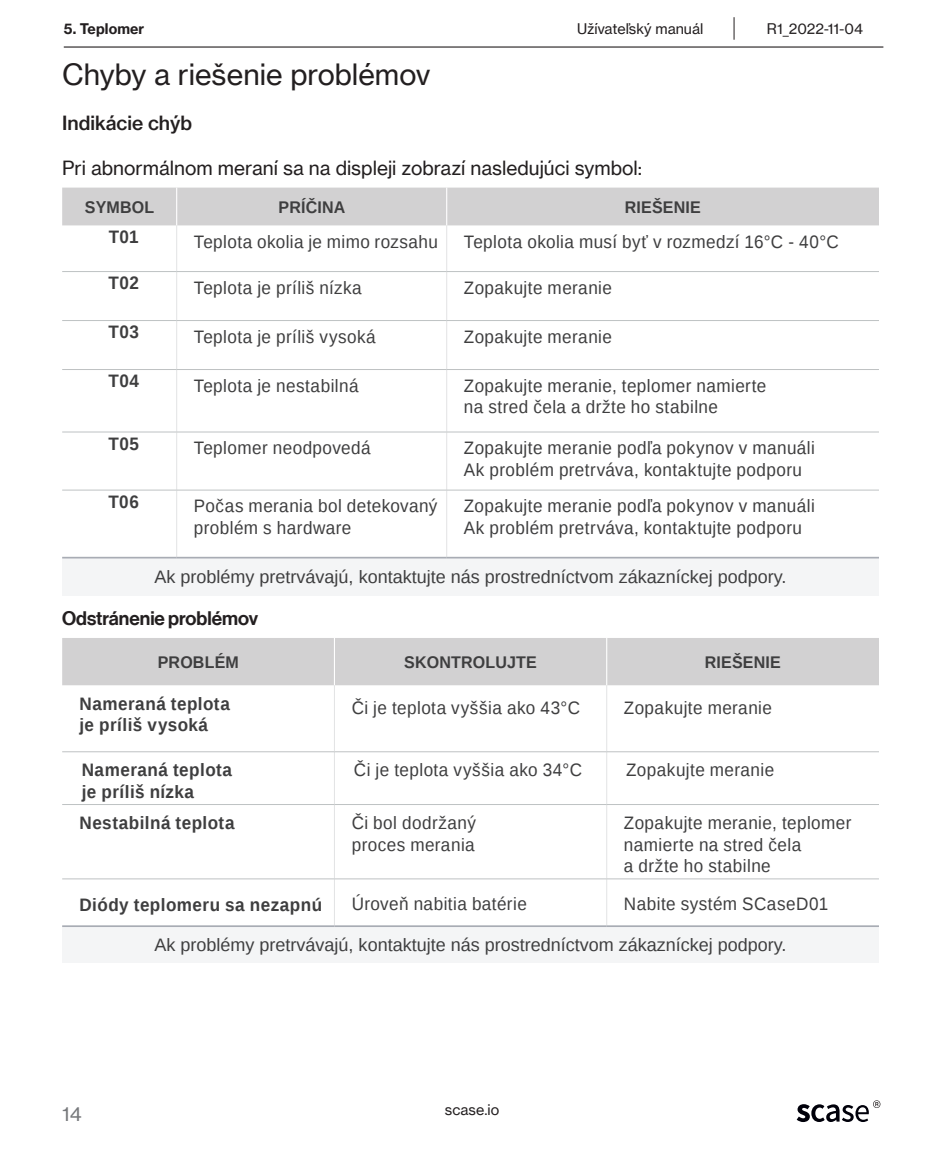
<style>
.page{position:relative;width:944px;height:1149px;background:#fff}
.page>*{position:absolute;margin:0;border:0;box-sizing:border-box;transform-origin:0 0}
.t1{font:28.8px "N Haas Grotesk TX Pro 55 Rg";color:#231f20}
.t2{font:19.12px "N Haas Grotesk TX Pro 55 Rg";color:#231f20}
.t3{font:19.12px "N Haas Grotesk DS Pro 65 Md";color:#231f20}
.t4{font:19.12px "N Haas Grotesk TX Pro 65 Md";color:#231f20}
.t5{font:19.12px "N Haas Grotesk TX Pro 55 Rg";color:#76787b}
.t6{font:18px/21.6px "Liberation Sans";letter-spacing:.025em;color:#3e3e3f;scale:.95 1}
.t7{font:18px "Liberation Sans";color:#3e3e3f}
.t8{font:700 18px/21.6px "Liberation Sans";letter-spacing:.025em;color:#3e3e3f;scale:.95 1}
.t9{font:700 16.88px "Liberation Sans";letter-spacing:.01em;color:#3e3e3f;scale:.95 1}
.t10{font:14.4px "N Haas Grotesk TX Pro 55 Rg";color:#231f20}
.t11{font:14.4px "N Haas Grotesk TX Pro 75 Bd";letter-spacing:.01em;color:#231f20}
</style>
<div class="page">
<img style="left:797px;top:1104px;width:43px;height:17px">
<img style="left:842px;top:1105px;width:27px;height:16px">
<svg style="left:873px;top:1100px;width:7px;height:7px"></svg>
<svg style="left:734px;top:17px;width:1px;height:23px"></svg>
<hr style="left:64px;top:46px;width:819px;height:2px;background:#231f20">
<div style="left:62px;top:187px;width:817px;height:38px;background:#d2d1d2"></div>
<div style="left:62px;top:557px;width:817px;height:38px;background:#f4f5f6"></div>
<hr style="left:176px;top:187px;width:1px;height:38px;background:#fff">
<hr style="left:446px;top:187px;width:1px;height:38px;background:#fff">
<hr style="left:176px;top:225px;width:1px;height:46px;background:#e2e3e4">
<hr style="left:446px;top:225px;width:1px;height:46px;background:#e2e3e4">
<hr style="left:176px;top:272px;width:1px;height:48px;background:#e2e3e4">
<hr style="left:446px;top:272px;width:1px;height:48px;background:#e2e3e4">
<hr style="left:176px;top:321px;width:1px;height:48px;background:#e2e3e4">
<hr style="left:446px;top:321px;width:1px;height:48px;background:#e2e3e4">
<hr style="left:176px;top:369px;width:1px;height:62px;background:#e2e3e4">
<hr style="left:446px;top:369px;width:1px;height:62px;background:#e2e3e4">
<hr style="left:176px;top:432px;width:1px;height:57px;background:#e2e3e4">
<hr style="left:446px;top:432px;width:1px;height:57px;background:#e2e3e4">
<hr style="left:176px;top:490px;width:1px;height:66px;background:#e2e3e4">
<hr style="left:446px;top:490px;width:1px;height:66px;background:#e2e3e4">
<hr style="left:62px;top:271px;width:115px;height:1px;background:#bec2c3">
<hr style="left:177px;top:271px;width:270px;height:1px;background:#bec2c3">
<hr style="left:447px;top:271px;width:432px;height:1px;background:#bec2c3">
<hr style="left:62px;top:320px;width:115px;height:1px;background:#bec2c3">
<hr style="left:177px;top:320px;width:270px;height:1px;background:#bec2c3">
<hr style="left:447px;top:320px;width:432px;height:1px;background:#bec2c3">
<hr style="left:62px;top:369px;width:115px;height:1px;background:#bec2c3">
<hr style="left:177px;top:369px;width:270px;height:1px;background:#bec2c3">
<hr style="left:447px;top:369px;width:432px;height:1px;background:#bec2c3">
<hr style="left:62px;top:431px;width:115px;height:1px;background:#bec2c3">
<hr style="left:177px;top:431px;width:270px;height:1px;background:#bec2c3">
<hr style="left:447px;top:431px;width:432px;height:1px;background:#bec2c3">
<hr style="left:62px;top:489px;width:115px;height:1px;background:#bec2c3">
<hr style="left:177px;top:489px;width:270px;height:1px;background:#bec2c3">
<hr style="left:447px;top:489px;width:432px;height:1px;background:#bec2c3">
<hr style="left:62px;top:556px;width:115px;height:2px;background:#a8acb4">
<hr style="left:177px;top:556px;width:270px;height:2px;background:#a8acb4">
<hr style="left:447px;top:556px;width:432px;height:2px;background:#a8acb4">
<div style="left:62px;top:638px;width:817px;height:47px;background:#d2d1d2"></div>
<div style="left:62px;top:925px;width:817px;height:36px;background:#f4f5f6"></div>
<hr style="left:334px;top:637px;width:1px;height:48px;background:#fff">
<hr style="left:606px;top:637px;width:1px;height:48px;background:#fff">
<hr style="left:334px;top:685px;width:1px;height:66px;background:#e2e3e4">
<hr style="left:606px;top:685px;width:1px;height:66px;background:#e2e3e4">
<hr style="left:334px;top:751px;width:1px;height:53px;background:#e2e3e4">
<hr style="left:606px;top:751px;width:1px;height:53px;background:#e2e3e4">
<hr style="left:334px;top:804px;width:1px;height:74px;background:#e2e3e4">
<hr style="left:606px;top:804px;width:1px;height:74px;background:#e2e3e4">
<hr style="left:334px;top:878px;width:1px;height:47px;background:#e2e3e4">
<hr style="left:606px;top:878px;width:1px;height:47px;background:#e2e3e4">
<hr style="left:62px;top:751px;width:272px;height:1px;background:#bec2c3">
<hr style="left:334px;top:751px;width:273px;height:1px;background:#bec2c3">
<hr style="left:607px;top:751px;width:272px;height:1px;background:#bec2c3">
<hr style="left:62px;top:803px;width:272px;height:1px;background:#bec2c3">
<hr style="left:334px;top:803px;width:273px;height:1px;background:#bec2c3">
<hr style="left:607px;top:803px;width:272px;height:1px;background:#bec2c3">
<hr style="left:62px;top:878px;width:272px;height:1px;background:#bec2c3">
<hr style="left:334px;top:878px;width:273px;height:1px;background:#bec2c3">
<hr style="left:607px;top:878px;width:272px;height:1px;background:#bec2c3">
<hr style="left:62px;top:925px;width:272px;height:1px;background:#a8acb4">
<hr style="left:334px;top:925px;width:273px;height:1px;background:#a8acb4">
<hr style="left:607px;top:925px;width:272px;height:1px;background:#a8acb4">
<p class="t11" style="left:64px;top:19px;width:82px">5. Teplomer</p>
<p class="t10" style="left:577px;top:20px;width:128px">Užívateľský manuál</p>
<p class="t10" style="left:767px;top:20px;width:98px">R1_2022-11-04</p>
<h1 class="t1" style="left:62px;top:57px;width:370px">Chyby a riešenie problémov</h1>
<p class="t4" style="left:62px;top:111px;width:131px">Indikácie chýb</p>
<p class="t2" style="left:62px;top:156px;width:581px">Pri abnormálnom meraní sa na displeji zobrazí nasledujúci symbol:</p>
<p class="t9" style="left:85px;top:195px;width:75px">SYMBOL</p>
<p class="t9" style="left:279px;top:195px;width:72px">PRÍČINA</p>
<p class="t9" style="left:625px;top:195px;width:81px">RIEŠENIE</p>
<p class="t8" style="left:109px;top:225px;width:33px">T01</p>
<p class="t6" style="left:194px;top:231px;width:258px">Teplota okolia je mimo rozsahu</p>
<p class="t6" style="left:464px;top:231px;width:396px">Teplota okolia musí byť v rozmedzí 16°C - 40°C</p>
<p class="t8" style="left:109px;top:272px;width:33px">T02</p>
<p class="t6" style="left:194px;top:277px;width:178px">Teplota je príliš nízka</p>
<p class="t6" style="left:464px;top:277px;width:157px">Zopakujte meranie</p>
<p class="t8" style="left:108px;top:321px;width:34px">T03</p>
<p class="t6" style="left:194px;top:326px;width:193px">Teplota je príliš vysoká</p>
<p class="t6" style="left:464px;top:326px;width:157px">Zopakujte meranie</p>
<p class="t8" style="left:108px;top:369px;width:34px">T04</p>
<p class="t6" style="left:194px;top:375px;width:175px">Teplota je nestabilná</p>
<p class="t6" style="left:464px;top:375px;width:320px">Zopakujte meranie, teplomer namierte na stred čela a držte ho stabilne</p>
<p class="t8" style="left:108px;top:432px;width:34px">T05</p>
<p class="t6" style="left:194px;top:438px;width:187px">Teplomer neodpovedá</p>
<p class="t6" style="left:464px;top:438px;width:371px">Zopakujte meranie podľa pokynov v manuáli<br>Ak problém pretrváva, kontaktujte podporu</p>
<p class="t8" style="left:108px;top:490px;width:34px">T06</p>
<p class="t6" style="left:194px;top:496px;width:258px">Počas merania bol detekovaný problém s hardware</p>
<p class="t6" style="left:464px;top:496px;width:371px">Zopakujte meranie podľa pokynov v manuáli<br>Ak problém pretrváva, kontaktujte podporu</p>
<p class="t7" style="left:155px;top:566px;width:633px">Ak problémy pretrvávajú, kontaktujte nás prostredníctvom zákazníckej podpory.</p>
<p class="t3" style="left:62px;top:607px;width:198px">Odstránenie problémov</p>
<p class="t9" style="left:158px;top:650px;width:87px">PROBLÉM</p>
<p class="t9" style="left:404px;top:650px;width:141px">SKONTROLUJTE</p>
<p class="t9" style="left:705px;top:650px;width:81px">RIEŠENIE</p>
<p class="t8" style="left:79px;top:692px;width:160px">Nameraná teplota je príliš vysoká</p>
<p class="t6" style="left:352px;top:697px;width:242px">Či je teplota vyššia ako 43°C</p>
<p class="t6" style="left:624px;top:697px;width:157px">Zopakujte meranie</p>
<p class="t8" style="left:82px;top:758px;width:160px">Nameraná teplota je príliš nízka</p>
<p class="t6" style="left:354px;top:759px;width:242px">Či je teplota vyššia ako 34°C</p>
<p class="t6" style="left:626px;top:759px;width:157px">Zopakujte meranie</p>
<p class="t8" style="left:79px;top:811px;width:165px">Nestabilná teplota</p>
<p class="t6" style="left:352px;top:812px;width:132px">Či bol dodržaný proces merania</p>
<p class="t6" style="left:624px;top:812px;width:241px">Zopakujte meranie, teplomer namierte na stred čela<br>a držte ho stabilne</p>
<p class="t8" style="left:79px;top:893px;width:257px">Diódy teplomeru sa nezapnú</p>
<p class="t6" style="left:352px;top:893px;width:186px">Úroveň nabitia batérie</p>
<p class="t6" style="left:624px;top:893px;width:216px">Nabite systém SCaseD01</p>
<p class="t7" style="left:155px;top:934px;width:633px">Ak problémy pretrvávajú, kontaktujte nás prostredníctvom zákazníckej podpory.</p>
<p class="t5" style="left:62px;top:1101px;width:21px">14</p>
<p class="t10" style="left:445px;top:1100px;width:56px">scase.io</p>
</div>
